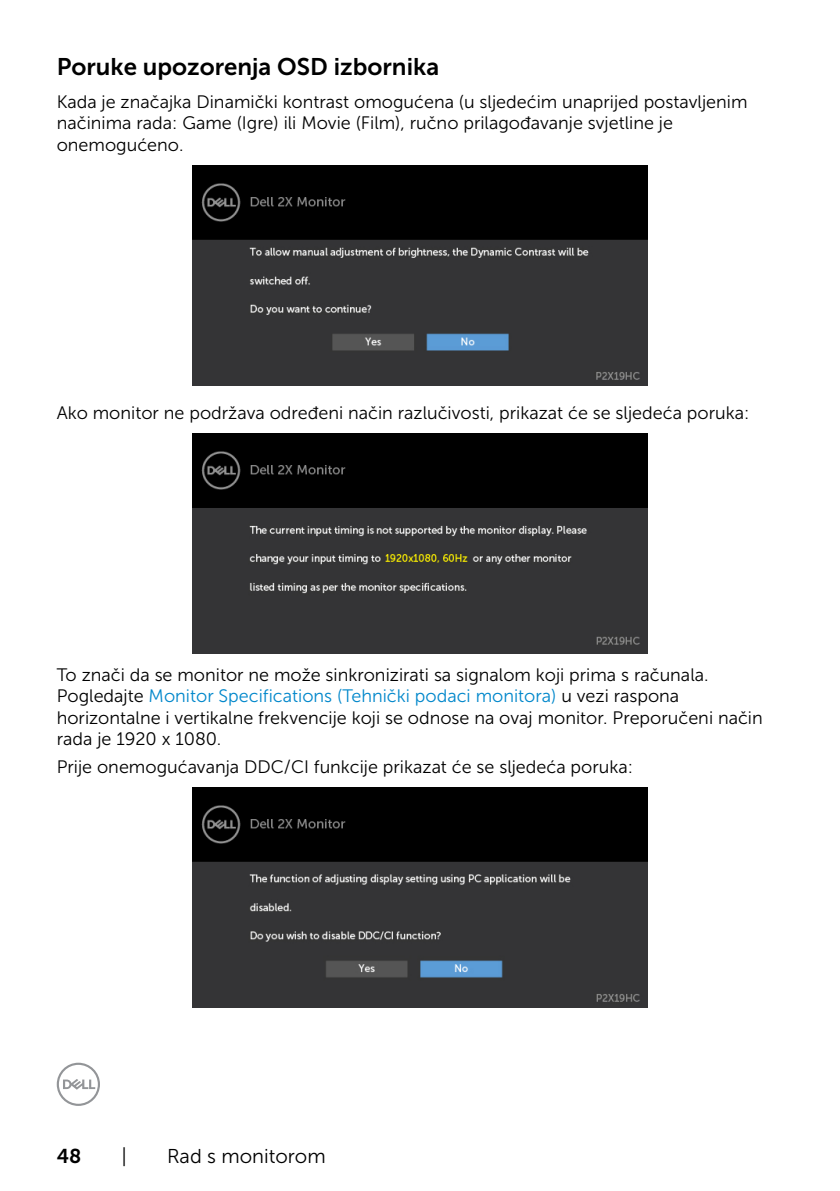
<style>
.page{position:relative;width:840px;height:1191px;background:#fff}
.page>*{position:absolute;margin:0;border:0;box-sizing:border-box;transform-origin:0 0}
.t1{font:24px "Museo Sans For Dell 700";color:#000}
.t2{font:20px "Museo Sans For Dell 300";color:#000}
.t3{font:20px "Museo Sans For Dell 700";color:#000}
.t4{font:18px/21.6px "Museo Sans For Dell 300";color:#000}
.s1{color:#0087cb}
</style>
<div class="page">
<svg style="left:57px;top:1062px;width:43px;height:44px"></svg>
<img style="left:193px;top:166px;width:453px;height:219px">
<img style="left:193px;top:433px;width:453px;height:220px">
<img style="left:193px;top:787px;width:453px;height:220px">
<h1 class="t1" style="left:57px;top:53px;width:384px">Poruke upozorenja OSD izbornika</h1>
<p class="t4" style="left:57px;top:91px;width:692px">Kada je značajka Dinamički kontrast omogućena (u sljedećim unaprijed postavljenim načinima rada: Game (Igre) ili Movie (Film), ručno prilagođavanje svjetline je onemogućeno.</p>
<p class="t4" style="left:57px;top:402px;width:693px">Ako monitor ne podržava određeni način razlučivosti, prikazat će se sljedeća poruka:</p>
<p class="t4" style="left:57px;top:663px;width:707px">To znači da se monitor ne može sinkronizirati sa signalom koji prima s računala.<br>Pogledajte <span class="s1">Monitor Specifications (Tehnički podaci monitora)</span> u vezi raspona horizontalne i vertikalne frekvencije koji se odnose na ovaj monitor. Preporučeni način rada je 1920 x 1080.</p>
<p class="t4" style="left:57px;top:755px;width:577px">Prije onemogućavanja DDC/CI funkcije prikazat će se sljedeća poruka:</p>
<p class="t3" style="left:57px;top:1144px;width:26px">48</p>
<p class="t2" style="left:121px;top:1145px;width:7px">|</p>
<p class="t2" style="left:167px;top:1145px;width:160px">Rad s monitorom</p>
</div>
